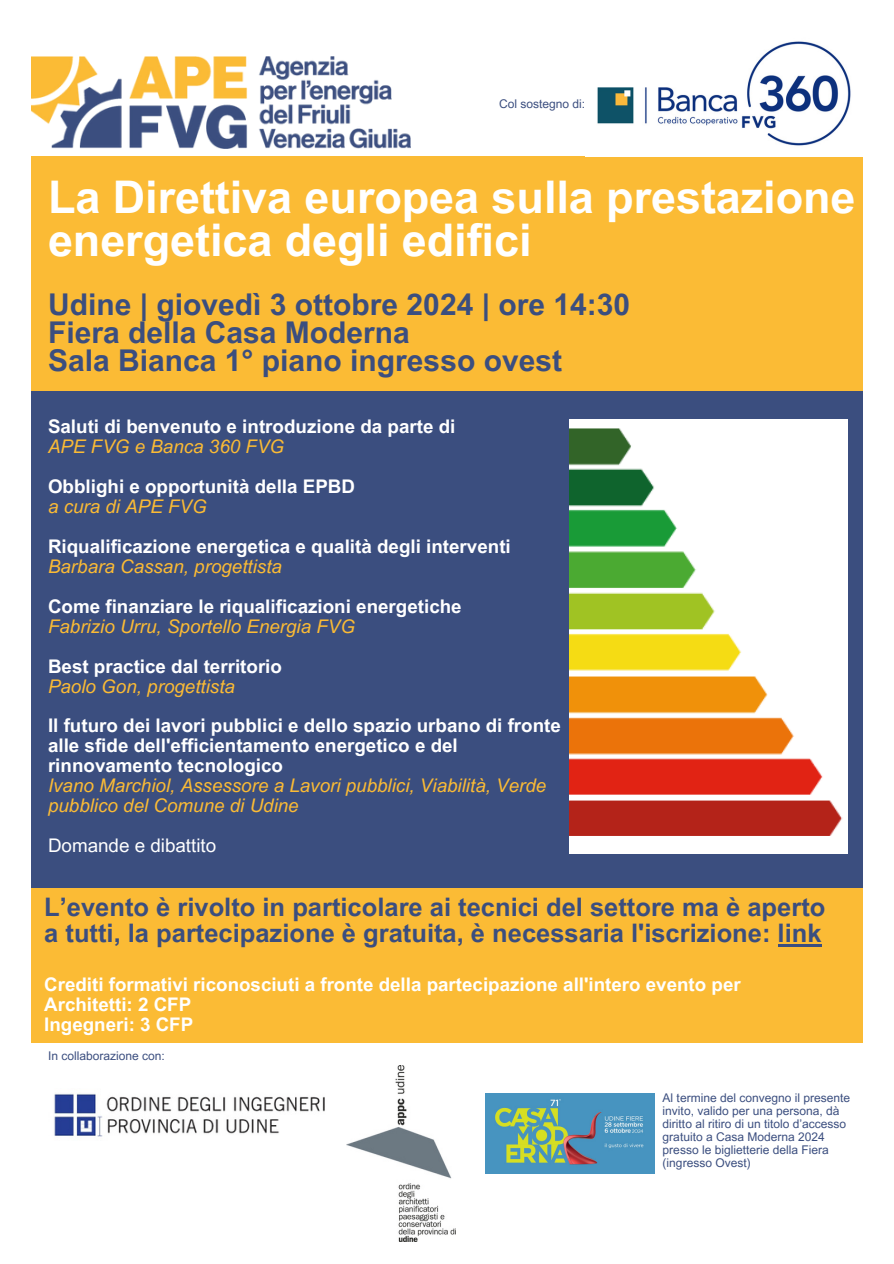
<style>
.page{position:relative;width:894px;height:1264px;background:#fff}
.page>*{position:absolute;margin:0;border:0;box-sizing:border-box;transform-origin:0 0}
.t1{font:700 45px/42.8px "Arial MT Pro";color:#fff}
.t2{font:700 30px/28.2px "Arial MT Pro";color:#3b4e7f}
.t3{font:700 25.5px/25.8px "Arial MT Pro";color:#3b4e7f}
.t4{font:700 18.75px/20px "Arial MT Pro";color:#fff}
.t5{font:18.75px "Arial MT Pro";color:#fff}
.t6{font:12px/13px "Arial MT Pro";color:#3b4e7f}
.s1{font-weight:400;font-style:italic;color:#fbbb35}
</style>
<div class="page">
<div style="left:31px;top:157px;width:831px;height:234px;background:#fbbb35"></div>
<div style="left:31px;top:391px;width:831px;height:497px;background:#3b4e7f"></div>
<div style="left:31px;top:888px;width:831px;height:154px;background:#fbbb35"></div>
<img style="left:485px;top:1093px;width:169px;height:80px">
<img style="left:54px;top:1093px;width:271px;height:44px">
<img style="left:346px;top:1065px;width:109px;height:175px">
<img style="left:597px;top:41px;width:254px;height:105px">
<img style="left:31px;top:56px;width:379px;height:92px">
<img style="left:569px;top:419px;width:277px;height:417px">
<div style="left:569px;top:836px;width:278px;height:17px;background:#fff"></div>
<hr style="left:777px;top:944px;width:44px;height:2px;background:#3b4e7f">
<p class="t6" style="left:499px;top:99px;width:88px">Col sostegno di:</p>
<h3 class="t1" style="left:48px;top:182px;width:808px">La Direttiva europea sulla prestazione energetica degli edifici</h3>
<h4 class="t2" style="left:48px;top:294px;width:583px">Udine | giovedì 3 ottobre 2024 | ore 14:30<br>Fiera della Casa Moderna<br>Sala Bianca 1° piano ingresso ovest</h4>
<h5 class="t4" style="left:48px;top:418px;width:409px">Saluti di benvenuto e introduzione da parte di<br><span class="s1">APE FVG e Banca 360 FVG</span></h5>
<h5 class="t4" style="left:48px;top:478px;width:308px">Obblighi e opportunità della EPBD <span class="s1">a cura di APE FVG</span></h5>
<h5 class="t4" style="left:48px;top:538px;width:464px">Riqualificazione energetica e qualità degli interventi<br><span class="s1">Barbara Cassan, progettista</span></h5>
<h5 class="t4" style="left:48px;top:598px;width:415px">Come finanziare le riqualificazioni energetiche<br><span class="s1">Fabrizio Urru, Sportello Energia FVG</span></h5>
<h5 class="t4" style="left:48px;top:658px;width:235px">Best practice dal territorio<br><span class="s1">Paolo Gon, progettista</span></h5>
<h5 class="t4" style="left:48px;top:718px;width:514px">Il futuro dei lavori pubblici e dello spazio urbano di fronte alle sfide dell'efficientamento energetico e del rinnovamento tecnologico<br><span class="s1">Ivano Marchiol, Assessore a Lavori pubblici, Viabilità, Verde pubblico del Comune di Udine</span></h5>
<p class="t5" style="left:48px;top:838px;width:170px">Domande e dibattito</p>
<p class="t3" style="left:44px;top:897px;width:782px">L’evento è rivolto in particolare ai tecnici del settore ma è aperto a tutti, la partecipazione è gratuita, è necessaria l'iscrizione: link</p>
<p class="t4" style="left:44px;top:976px;width:697px">Crediti formativi riconosciuti a fronte della partecipazione all'intero evento per<br>Architetti: 2 CFP<br>Ingegneri: 3 CFP</p>
<p class="t6" style="left:48px;top:1051px;width:118px">In collaborazione con:</p>
<p class="t6" style="left:662px;top:1092px;width:189px">Al termine del convegno il presente invito, valido per una persona, dà diritto al ritiro di un titolo d’accesso gratuito a Casa Moderna 2024 presso le biglietterie della Fiera (ingresso Ovest)</p>
</div>
